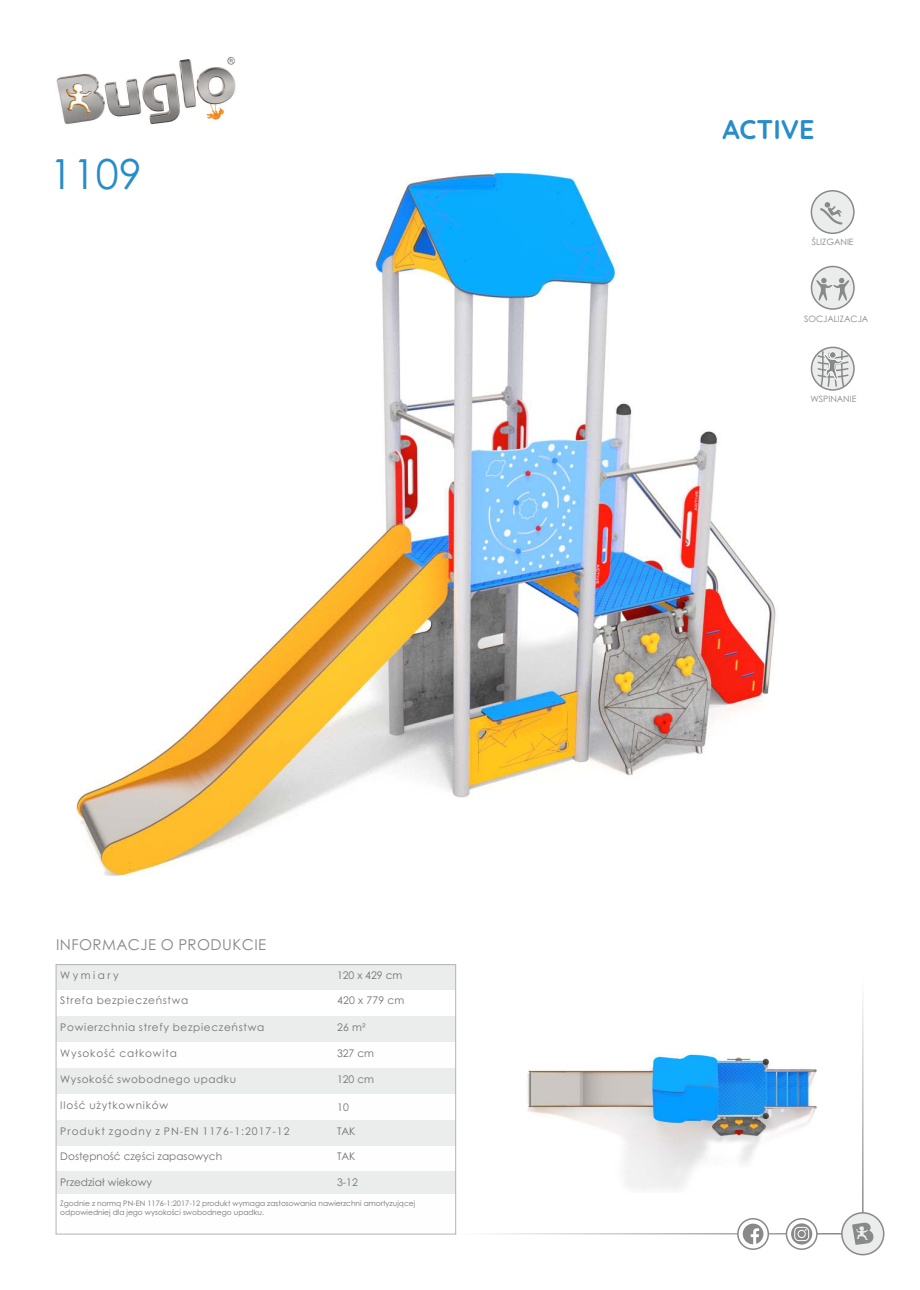
<style>
.page{position:relative;width:920px;height:1290px;background:#fff}
.page>*{position:absolute;margin:0;border:0;box-sizing:border-box;transform-origin:0 0}
.t1{font:41.4px "Century Gothic";color:#278ccc}
.t2{font:700 27px "Quicksand";color:#278ccc}
.t3{font:15px "Century Gothic";letter-spacing:.03em;color:#898989}
.t4{font:10.5px "Century Gothic";letter-spacing:.065em;color:#727271}
.t5{font:10.5px "Century Gothic";color:#727271}
.t6{font:10.5px "Century Gothic";letter-spacing:.095em;color:#727271}
.t7{font:10.5px "Century Gothic";letter-spacing:.235em;color:#727271}
.t8{font:8.7px "Century Gothic";color:#898989}
.t9{font:7.5px/9px "Century Gothic";color:#727271}
</style>
<div class="page">
<hr style="left:456px;top:1233px;width:386px;height:1px;background:#898989">
<img style="left:56px;top:57px;width:180px;height:67px">
<div style="left:811px;top:190px;width:44px;height:44px;background:#ebecec;border:2px solid #898989;border-radius:50%"></div>
<svg style="left:818px;top:202px;width:25px;height:24px"></svg>
<svg style="left:811px;top:266px;width:44px;height:44px"></svg>
<svg style="left:816px;top:278px;width:33px;height:23px"></svg>
<svg style="left:811px;top:347px;width:44px;height:44px"></svg>
<svg style="left:816px;top:350px;width:34px;height:38px"></svg>
<div style="left:829px;top:351px;width:7px;height:7px;background:#898989;border:1px solid #fff;border-radius:50%"></div>
<div style="left:841px;top:1212px;width:43px;height:43px;background:#ebecec;border:2px solid #898989;border-radius:50%"></div>
<svg style="left:852px;top:1222px;width:22px;height:23px"></svg>
<svg style="left:737px;top:1218px;width:32px;height:32px"></svg>
<svg style="left:743px;top:1223px;width:20px;height:21px"></svg>
<svg style="left:786px;top:1218px;width:32px;height:32px"></svg>
<svg style="left:791px;top:1223px;width:21px;height:21px"></svg>
<svg style="left:794px;top:1227px;width:15px;height:14px"></svg>
<hr style="left:862px;top:977px;width:1px;height:236px;background:#898989">
<div style="left:56px;top:964px;width:277px;height:26px;background:#ebecec"></div>
<div style="left:333px;top:964px;width:123px;height:26px;background:#ebecec"></div>
<div style="left:56px;top:1016px;width:277px;height:26px;background:#ebecec"></div>
<div style="left:333px;top:1016px;width:123px;height:26px;background:#ebecec"></div>
<div style="left:56px;top:1068px;width:277px;height:26px;background:#ebecec"></div>
<div style="left:333px;top:1068px;width:123px;height:26px;background:#ebecec"></div>
<div style="left:56px;top:1120px;width:277px;height:26px;background:#ebecec"></div>
<div style="left:333px;top:1120px;width:123px;height:26px;background:#ebecec"></div>
<div style="left:56px;top:1172px;width:277px;height:23px;background:#ebecec"></div>
<div style="left:333px;top:1172px;width:123px;height:23px;background:#ebecec"></div>
<hr style="left:56px;top:964px;width:1px;height:270px;background:#b2b3b3">
<hr style="left:455px;top:1195px;width:1px;height:39px;background:#b2b3b3">
<hr style="left:455px;top:964px;width:1px;height:231px;background:#b2b3b3">
<hr style="left:56px;top:1234px;width:400px;height:1px;background:#b2b3b3">
<hr style="left:56px;top:964px;width:400px;height:1px;background:#b2b3b3">
<img style="left:76px;top:169px;width:700px;height:707px">
<img style="left:527px;top:1054px;width:290px;height:136px">
<h1 class="t1" style="left:50px;top:158px;width:93px">1109</h1>
<h3 class="t3" style="left:56px;top:939px;width:212px">INFORMACJE O PRODUKCIE</h3>
<p class="t7" style="left:60px;top:971px;width:60px">Wymiary</p>
<p class="t4" style="left:337px;top:971px;width:67px">120 x 429 cm</p>
<p class="t4" style="left:60px;top:996px;width:130px">Strefa bezpieczeństwa</p>
<p class="t4" style="left:337px;top:996px;width:69px">420 x 779 cm</p>
<p class="t4" style="left:60px;top:1023px;width:206px">Powierzchnia strefy bezpieczeństwa</p>
<p class="t4" style="left:337px;top:1023px;width:30px">26 m²</p>
<p class="t4" style="left:60px;top:1049px;width:118px">Wysokość całkowita</p>
<p class="t4" style="left:337px;top:1049px;width:39px">327 cm</p>
<p class="t4" style="left:60px;top:1075px;width:177px">Wysokość swobodnego upadku</p>
<p class="t4" style="left:337px;top:1075px;width:39px">120 cm</p>
<p class="t4" style="left:60px;top:1101px;width:109px">Ilość użytkowników</p>
<p class="t6" style="left:60px;top:1127px;width:231px">Produkt zgodny z PN-EN 1176-1:2017-12</p>
<p class="t4" style="left:337px;top:1127px;width:20px">TAK</p>
<p class="t5" style="left:60px;top:1152px;width:163px">Dostępność części zapasowych</p>
<p class="t4" style="left:337px;top:1152px;width:20px">TAK</p>
<p class="t5" style="left:60px;top:1178px;width:93px">Przedział wiekowy</p>
<p class="t4" style="left:337px;top:1178px;width:22px">3-12</p>
<p class="t9" style="left:60px;top:1200px;width:356px">Zgodnie z normą PN-EN 1176-1:2017-12 produkt wymaga zastosowania nawierzchni amortyzującej odpowiedniej dla jego wysokości swobodnego upadku.</p>
<p class="t4" style="left:337px;top:1103px;width:13px">10</p>
<h2 class="t2" style="left:722px;top:112px;width:94px">ACTIVE</h2>
<p class="t8" style="left:812px;top:238px;width:43px">ŚLIZGANIE</p>
<p class="t8" style="left:804px;top:316px;width:66px">SOCJALIZACJA</p>
<p class="t8" style="left:810px;top:396px;width:48px">WSPINANIE</p>
</div>
